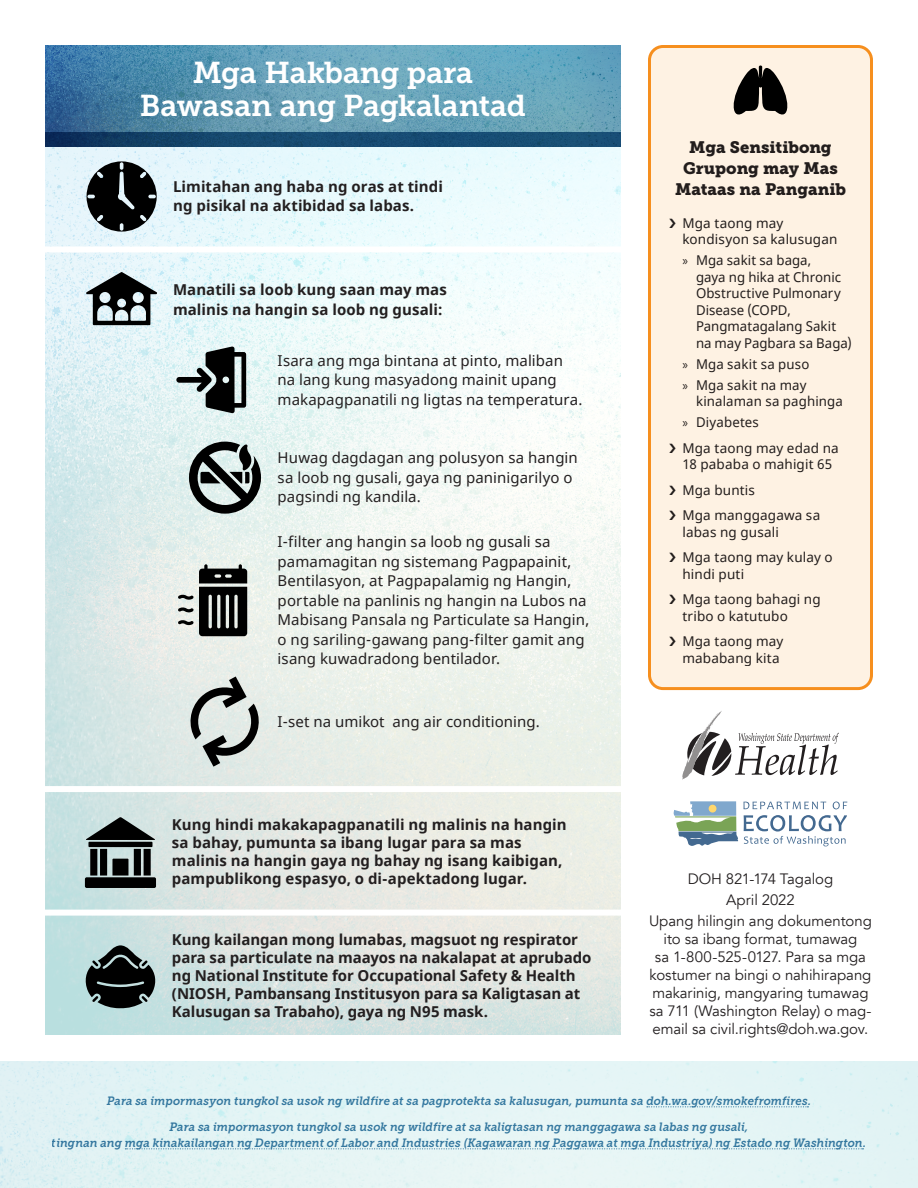
<style>
.page{position:relative;width:918px;height:1188px;background:#fff}
.page>*{position:absolute;margin:0;border:0;box-sizing:border-box;transform-origin:0 0}
.t1{font:30px/33px "Museo Slab 700";letter-spacing:-.005em;color:#fff;text-align:center}
.t2{font:16.5px/21px "Museo Slab 900";color:#231f20;text-align:center}
.Text{font:700 15px/18px "Noto Sans";color:#231f20}
.Text-2{font:15px/19.5px "Noto Sans";letter-spacing:.005em;color:#231f20}
.Pub_Number___ADA{font:15px/18px "Avenir";letter-spacing:-.005em;color:#231f20;text-align:center}
.t3{font:13.5px/16.5px "Noto Sans";letter-spacing:.01em;color:#231f20}
.t4{font:italic 12px/25.5px "Museo Slab 700";letter-spacing:.005em;color:#3b7da6;text-align:center;scale:.95 1}
.s1{font-family:"Myriad Pro"}
</style>
<div class="page">
<img style="left:45px;top:147px;width:576px;height:887px">
<div style="left:0;top:1061px;width:918px;height:127px;background:#e3f4f5"></div>
<img style="left:45px;top:45px;width:576px;height:87px">
<svg style="left:45px;top:132px;width:576px;height:15px;background:#14466d"></svg>
<div style="left:38px;top:246px;width:613px;height:6px;background:#fff"></div>
<div style="left:29px;top:786px;width:614px;height:6px;background:#fff"></div>
<div style="left:29px;top:910px;width:614px;height:6px;background:#fff"></div>
<div style="left:650px;top:46px;width:222px;height:643px;background:#fef2e3;border-radius:14px"></div>
<div style="left:648px;top:45px;width:225px;height:645px;border:3px solid #f68f1e;border-radius:14px"></div>
<svg style="left:647px;top:1106px;width:161px;height:1px"></svg>
<svg style="left:125px;top:1148px;width:738px;height:1px"></svg>
<svg style="left:744px;top:802px;width:103px;height:7px"></svg>
<svg style="left:744px;top:815px;width:103px;height:31px"></svg>
<svg style="left:673px;top:801px;width:65px;height:45px"></svg>
<svg style="left:682px;top:711px;width:157px;height:69px"></svg>
<svg style="left:734px;top:65px;width:54px;height:50px"></svg>
<svg style="left:87px;top:161px;width:70px;height:71px;background:#44494c"></svg>
<svg style="left:86px;top:270px;width:71px;height:55px;background:#798285"></svg>
<svg style="left:85px;top:817px;width:71px;height:71px;background:#555e5d"></svg>
<svg style="left:84px;top:945px;width:72px;height:63px;background:#495454"></svg>
<svg style="left:189px;top:442px;width:72px;height:72px;background:#757c7b"></svg>
<svg style="left:178px;top:564px;width:69px;height:72px;background:#676967"></svg>
<svg style="left:189px;top:677px;width:72px;height:90px;background:#a6aca9"></svg>
<svg style="left:176px;top:346px;width:70px;height:67px;background:#798282"></svg>
<h2 class="t1" style="left:140px;top:57px;width:388px">Mga Hakbang para<br>Bawasan ang Pagkalantad</h2>
<p class="Text" style="left:173px;top:176px;width:271px;line-height:19.5px">Limitahan ang haba ng oras at tindi ng pisikal na aktibidad sa labas.</p>
<p class="Text" style="left:173px;top:280px;width:275px;line-height:19.5px">Manatili sa loob kung saan may mas malinis na hangin sa loob ng gusali:</p>
<p class="Text-2" style="left:278px;top:351px;width:306px">Isara ang mga bintana at pinto, maliban na lang kung masyadong mainit upang makapagpanatili ng ligtas na temperatura.</p>
<p class="Text-2" style="left:278px;top:448px;width:302px">Huwag dagdagan ang polusyon sa hangin sa loob ng gusali, gaya ng paninigarilyo o pagsindi ng kandila.</p>
<p class="Text-2" style="left:278px;top:532px;width:313px">I-filter ang hangin sa loob ng gusali sa pamamagitan ng sistemang Pagpapainit, Bentilasyon, at Pagpapalamig ng Hangin, portable na panlinis ng hangin na Lubos na Mabisang Pansala ng Particulate sa Hangin, o ng sariling-gawang pang-filter gamit ang isang kuwadradong bentilador.</p>
<p class="Text-2" style="left:278px;top:712px;width:264px">I-set na umikot ang air conditioning.</p>
<p class="Text" style="left:172px;top:815px;width:396px">Kung hindi makakapagpanatili ng malinis na hangin sa bahay, pumunta sa ibang lugar para sa mas malinis na hangin gaya ng bahay ng isang kaibigan, pampublikong espasyo, o di-apektadong lugar.</p>
<p class="Text" style="left:172px;top:930px;width:421px">Kung kailangan mong lumabas, magsuot ng respirator para sa particulate na maayos na nakalapat at aprubado ng National Institute for Occupational Safety &amp; Health (NIOSH, Pambansang Institusyon para sa Kaligtasan at Kalusugan sa Trabaho), gaya ng N95 mask.</p>
<p class="t2" style="left:675px;top:137px;width:172px">Mga Sensitibong<br>Grupong may Mas<br>Mataas na Panganib</p>
<p class="t3" style="left:682px;top:215px;width:156px">Mga taong may kondisyon sa kalusugan</p>
<p class="t3" style="left:696px;top:252px;width:158px;text-indent:-14px"><span class="s1">»</span> Mga sakit sa baga,<br>gaya ng hika at Chronic<br>Obstructive Pulmonary<br>Disease (COPD,<br>Pangmatagalang Sakit na may Pagbara sa Baga)</p>
<p class="t3" style="left:682px;top:354px;width:128px;line-height:21px"><span class="s1">»</span> Mga sakit sa puso <span class="s1">»</span> Mga sakit na may</p>
<p class="t3" style="left:682px;top:391px;width:162px;line-height:21px;text-indent:14px">kinalaman sa paghinga <span class="s1">»</span> Diyabetes</p>
<p class="t3" style="left:682px;top:440px;width:158px">Mga taong may edad na<br>18 pababa o mahigit 65</p>
<p class="t3" style="left:682px;top:477px;width:139px;line-height:25.5px">Mga buntis<br>Mga manggagawa sa</p>
<p class="t3" style="left:682px;top:519px;width:152px;line-height:25.5px">labas ng gusali<br>Mga taong may kulay o</p>
<p class="t3" style="left:682px;top:561px;width:140px;line-height:25.5px">hindi puti<br>Mga taong bahagi ng</p>
<p class="t3" style="left:682px;top:603px;width:107px;line-height:25.5px">tribo o katutubo<br>Mga taong may</p>
<p class="t3" style="left:682px;top:650px;width:99px">mababang kita</p>
<p class="Pub_Number___ADA" style="left:688px;top:870px;width:147px">DOH 821-174 Tagalog</p>
<p class="Pub_Number___ADA" style="left:726px;top:891px;width:70px">April 2022</p>
<p class="Pub_Number___ADA" style="left:649px;top:912px;width:224px">Upang hilingin ang dokumentong ito sa ibang format, tumawag<br>sa 1-800-525-0127. Para sa mga kostumer na bingi o nahihirapang makarinig, mangyaring tumawag sa 711 (Washington Relay) o mag&shy;email sa civil.rights@doh.wa.gov.</p>
<p class="t4" style="left:107px;top:1089px;width:743px">Para sa impormasyon tungkol sa usok ng wildfire at sa pagprotekta sa kalusugan, pumunta sa doh.wa.gov/smokefromfires.<br>Para sa impormasyon tungkol sa usok ng wildfire at sa kaligtasan ng manggagawa sa labas ng gusali,</p>
<p class="t4" style="left:52px;top:1131px;width:859px">tingnan ang mga kinakailangan ng Department of Labor and Industries (Kagawaran ng Paggawa at mga Industriya) ng Estado ng Washington.</p>
</div>
